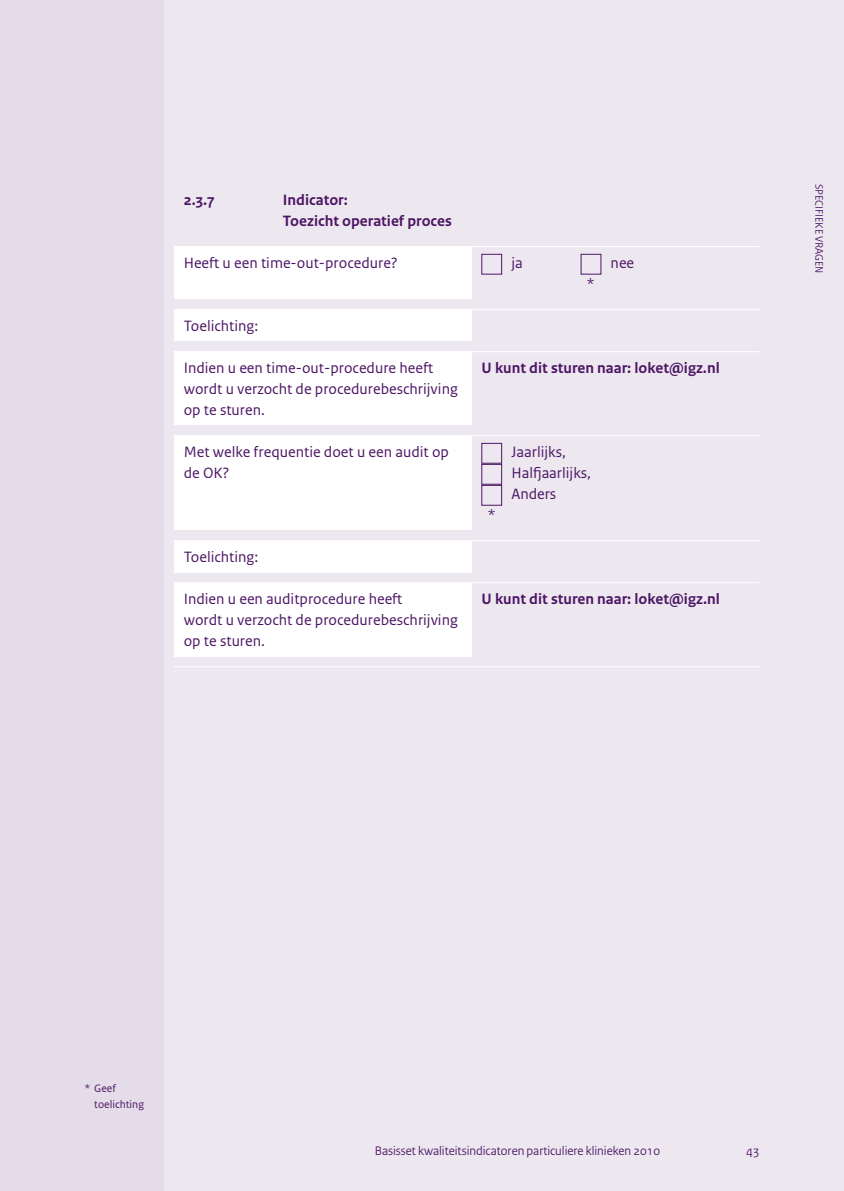
<style>
.page{position:relative;width:844px;height:1191px;background:#fff}
.page>*{position:absolute;margin:0;border:0;box-sizing:border-box;transform-origin:0 0}
.t1{font:15.75px/21px "Rijksoverheid Sans Text";color:#4d1665}
.t2{font:700 15.75px/21px "Rijksoverheid Sans Text";color:#4d1665}
.t3{font:13.12px "Rijksoverheid Sans";color:#4d1665}
.t4{font:11.38px "Rijksoverheid Sans";color:#4d1665}
.t5{font:11.38px/15.8px "Rijksoverheid Sans Text";color:#4d1665}
</style>
<div class="page">
<div style="left:0;top:0;width:843px;height:1191px;background:#ede8f0"></div>
<div style="left:0;top:0;width:164px;height:1191px;background:#e4dce8"></div>
<div style="left:174px;top:247px;width:297px;height:52px;background:#fff"></div>
<div style="left:174px;top:310px;width:297px;height:31px;background:#fff"></div>
<div style="left:174px;top:352px;width:297px;height:73px;background:#fff"></div>
<div style="left:174px;top:436px;width:297px;height:94px;background:#fff"></div>
<div style="left:174px;top:541px;width:297px;height:31px;background:#fff"></div>
<div style="left:174px;top:583px;width:297px;height:73px;background:#fff"></div>
<hr style="left:174px;top:246px;width:585px;height:1px;background:#fff">
<hr style="left:174px;top:309px;width:585px;height:1px;background:#fff">
<hr style="left:174px;top:351px;width:585px;height:1px;background:#fff">
<hr style="left:174px;top:435px;width:585px;height:1px;background:#fff">
<hr style="left:174px;top:540px;width:585px;height:1px;background:#fff">
<hr style="left:174px;top:582px;width:585px;height:1px;background:#fff">
<hr style="left:174px;top:666px;width:585px;height:1px;background:#fff">
<p class="t2" style="left:184px;top:189px;width:32px">2.3.7</p>
<p class="t2" style="left:283px;top:189px;width:170px">Indicator:<br>Toezicht operatief proces</p>
<p class="t1" style="left:184px;top:252px;width:215px">Heeft u een time-out-procedure?</p>
<p class="t1" style="left:511px;top:252px;width:13px">ja</p>
<p class="t1" style="left:610px;top:252px;width:25px">nee</p>
<p class="t1" style="left:586px;top:273px;width:10px">*</p>
<p class="t1" style="left:184px;top:315px;width:76px">Toelichting:</p>
<p class="t1" style="left:184px;top:357px;width:251px">Indien u een time-out-procedure heeft</p>
<p class="t2" style="left:481px;top:357px;width:240px">U kunt dit sturen naar: loket@igz.nl</p>
<p class="t1" style="left:184px;top:378px;width:275px">wordt u verzocht de procedurebeschrijving op te sturen.</p>
<p class="t1" style="left:184px;top:441px;width:267px">Met welke frequentie doet u een audit op</p>
<p class="t1" style="left:511px;top:441px;width:56px">Jaarlijks,</p>
<p class="t1" style="left:184px;top:462px;width:47px">de OK?</p>
<p class="t1" style="left:511px;top:462px;width:81px">Halfjaarlijks,<br>Anders</p>
<p class="t1" style="left:487px;top:504px;width:10px">*</p>
<p class="t1" style="left:184px;top:546px;width:76px">Toelichting:</p>
<p class="t1" style="left:184px;top:588px;width:220px">Indien u een auditprocedure heeft</p>
<p class="t2" style="left:481px;top:588px;width:240px">U kunt dit sturen naar: loket@igz.nl</p>
<p class="t1" style="left:184px;top:609px;width:275px">wordt u verzocht de procedurebeschrijving op te sturen.</p>
<p class="t4" style="left:825px;top:184px;width:91px;rotate:90deg">SPECIFIEKE VRAGEN</p>
<p class="t5" style="left:94px;top:1080px;width:51px;text-indent:-10px">* Geef toelichting</p>
<p class="t3" style="left:374px;top:1143px;width:287px">Basisset kwaliteitsindicatoren particuliere klinieken 2010</p>
<p class="t3" style="left:746px;top:1143px;width:15px">43</p>
</div>
